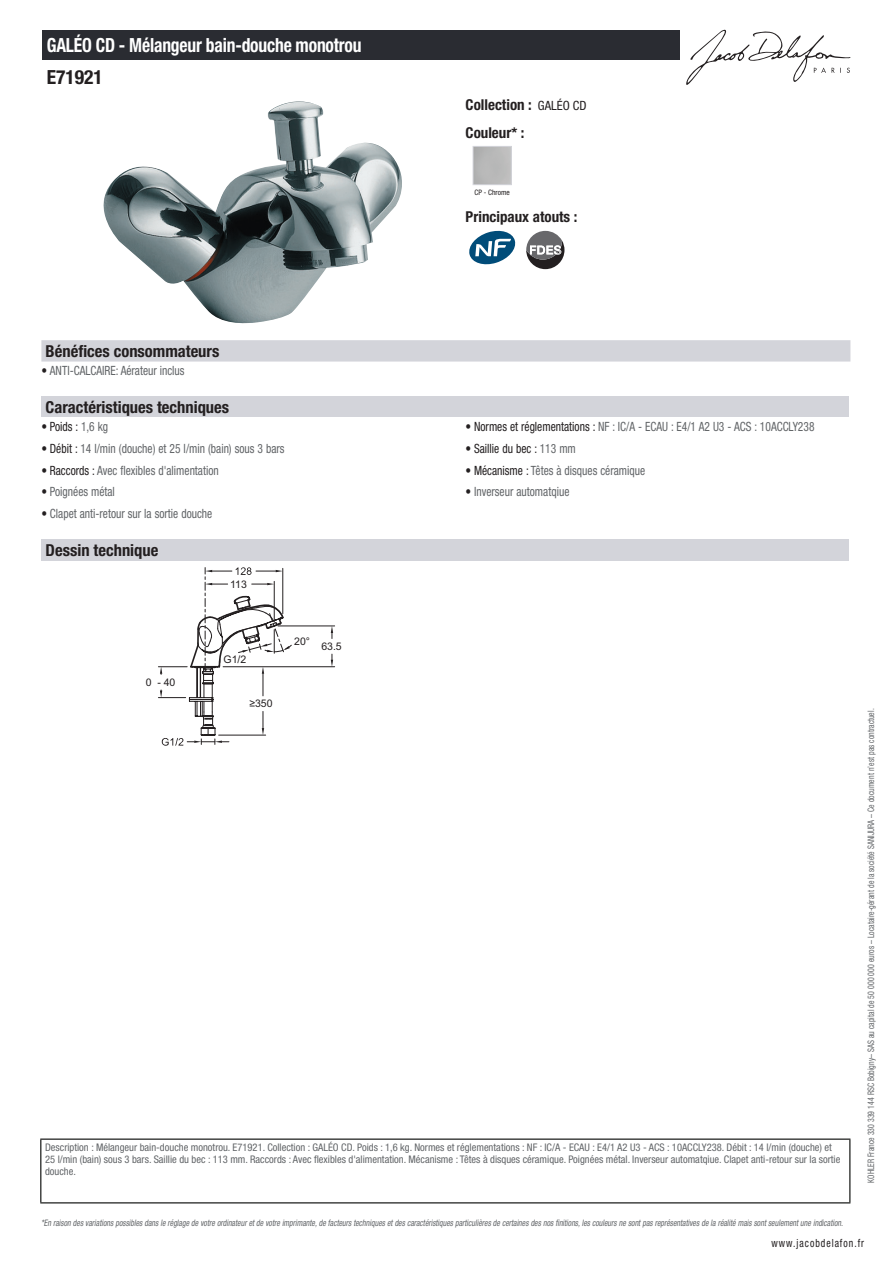
<style>
.page{position:relative;width:893px;height:1263px;background:#fff}
.page>*{position:absolute;margin:0;border:0;box-sizing:border-box;transform-origin:0 0}
.t1{font:700 condensed 19.5px "Helvetica Neue LT Std";letter-spacing:-.01em;color:#fff;scale:.9 1}
.t2{font:700 condensed 19.5px "Helvetica Neue LT Std";color:#231f20}
.t3{font:700 condensed 16.5px "Helvetica Neue LT Std";color:#231f20}
.t4{font:700 condensed 15px/27.8px "Helvetica Neue LT Std";color:#231f20}
.t5{font:condensed 12.75px "Helvetica Neue LT Std";color:#626568;scale:.9 1}
.t6{font:condensed 12.75px "Helvetica Neue LT Std";color:#231f20;scale:.9 1}
.t7{font:condensed 11.25px "Helvetica Neue LT Std";letter-spacing:.1em;color:#231f20;scale:.87 1}
.t8{font:condensed 10.5px/12px "Helvetica Neue LT Std";color:#626568}
.t9{font:10.5px "Arial";color:#231f20}
.t10{font:italic condensed 9px "Helvetica Neue LT Std";color:#626568;scale:.87 1}
.t11{font:condensed 9px "Helvetica Neue LT Std";color:#626568;scale:.87 1}
.t12{font:condensed 7.5px "Helvetica Neue LT Std";color:#231f20}
.s1{font-weight:400;font-size:12.75px}
.s2{color:#231f20}
.s3{color:#626568}
</style>
<div class="page">
<svg style="left:686px;top:30px;width:164px;height:55px"></svg>
<img style="left:103px;top:101px;width:299px;height:223px">
<div style="left:473px;top:146px;width:39px;height:39px;border:1px solid #d3d4da"></div>
<svg style="left:469px;top:231px;width:46px;height:33px"></svg>
<svg style="left:526px;top:231px;width:38px;height:38px"></svg>
<div style="left:41px;top:340px;width:809px;height:22px;background:#d3d4da"></div>
<div style="left:41px;top:396px;width:808px;height:21px;background:#d3d4da"></div>
<div style="left:41px;top:539px;width:808px;height:22px;background:#d3d4da"></div>
<hr style="left:278px;top:626px;width:57px;height:1px;background:#231f20">
<svg style="left:331px;top:654px;width:2px;height:12px"></svg>
<svg style="left:331px;top:626px;width:2px;height:12px"></svg>
<hr style="left:223px;top:666px;width:112px;height:1px;background:#231f20">
<svg style="left:158px;top:567px;width:134px;height:179px"></svg>
<div style="left:43px;top:30px;width:637px;height:30px;background:#2a2c32"></div>
<hr style="left:40px;top:1138px;width:810px;height:2px;background:#040503">
<hr style="left:40px;top:1140px;width:1px;height:62px;background:#040503">
<hr style="left:849px;top:1140px;width:1px;height:62px;background:#040503">
<hr style="left:40px;top:1202px;width:810px;height:1px;background:#040503">
<h1 class="t1" style="left:47px;top:33px;width:351px">GALÉO CD - Mélangeur bain-douche monotrou</h1>
<h1 class="t2" style="left:47px;top:65px;width:58px">E71921</h1>
<h3 class="t4" style="left:466px;top:90px;width:122px">Collection : <span class="s1">GALÉO CD<br></span>Couleur* :</h3>
<p class="t12" style="left:474px;top:188px;width:37px">CP - Chrome</p>
<h3 class="t4" style="left:466px;top:203px;width:113px">Principaux atouts :</h3>
<h2 class="t3" style="left:46px;top:341px;width:175px">Bénéfices consommateurs</h2>
<p class="t5" style="left:41px;top:363px;width:161px"><span class="s2">•</span> ANTI-CALCAIRE: Aérateur inclus</p>
<h2 class="t3" style="left:46px;top:397px;width:185px">Caractéristiques techniques</h2>
<p class="t6" style="left:41px;top:419px;width:76px">• Poids : <span class="s3">1,6 kg</span></p>
<p class="t5" style="left:466px;top:419px;width:389px"><span class="s2">• Normes et réglementations :</span> NF : IC/A - ECAU : E4/1 A2 U3 - ACS : 10ACCLY238</p>
<p class="t5" style="left:41px;top:441px;width:272px"><span class="s2">• Débit :</span> 14 l/min (douche) et 25 l/min (bain) sous 3 bars</p>
<p class="t6" style="left:466px;top:441px;width:124px">• Saillie du bec : <span class="s3">113 mm</span></p>
<p class="t5" style="left:41px;top:463px;width:199px"><span class="s2">• Raccords :</span> Avec flexibles d'alimentation</p>
<p class="t5" style="left:466px;top:463px;width:201px"><span class="s2">• Mécanisme :</span> Têtes à disques céramique</p>
<p class="t5" style="left:41px;top:484px;width:83px"><span class="s2">•</span> Poignées métal</p>
<p class="t5" style="left:466px;top:484px;width:117px"><span class="s2">•</span> Inverseur automatqiue</p>
<p class="t5" style="left:41px;top:506px;width:191px"><span class="s2">•</span> Clapet anti-retour sur la sortie douche</p>
<h2 class="t3" style="left:46px;top:540px;width:114px">Dessin technique</h2>
<p class="t9" style="left:230px;top:577px;width:18px">113</p>
<p class="t9" style="left:146px;top:675px;width:31px">0 - 40</p>
<p class="t9" style="left:224px;top:652px;width:24px">G1/2</p>
<p class="t9" style="left:249px;top:696px;width:25px">≥350</p>
<p class="t9" style="left:294px;top:634px;width:17px">20°</p>
<p class="t9" style="left:321px;top:640px;width:22px">63.5</p>
<p class="t8" style="left:45px;top:1141px;width:797px">Description : Mélangeur bain-douche monotrou. E71921. Collection : GALÉO CD. Poids : 1,6 kg. Normes et réglementations : NF : IC/A - ECAU : E4/1 A2 U3 - ACS : 10ACCLY238. Débit : 14 l/min (douche) et<br>25 l/min (bain) sous 3 bars. Saillie du bec : 113 mm. Raccords : Avec flexibles d'alimentation. Mécanisme : Têtes à disques céramique. Poignées métal. Inverseur automatqiue. Clapet anti-retour sur la sortie douche.</p>
<p class="t11" style="left:866px;top:1183px;width:547px;rotate:-90deg">KOHLER France 330 339 144 RSC Bobigny– SAS au capital de 50 000 000 euros – Locataire-gérant de la société SANIJURA – Ce document n’est pas contractuel.</p>
<p class="t10" style="left:41px;top:1217px;width:925px">*En raison desvariationspossiblesdansle réglage de votre ordinateuretde votre imprimante,de facteurstechniquesetdescaractéristiquesparticulièresde certainesdesnosfinitions,lescouleursne sontpasreprésentativesde la réalité maissontseulementune indication.</p>
<p class="t7" style="left:772px;top:1237px;width:108px">www.jacobdelafon.fr</p>
</div>
